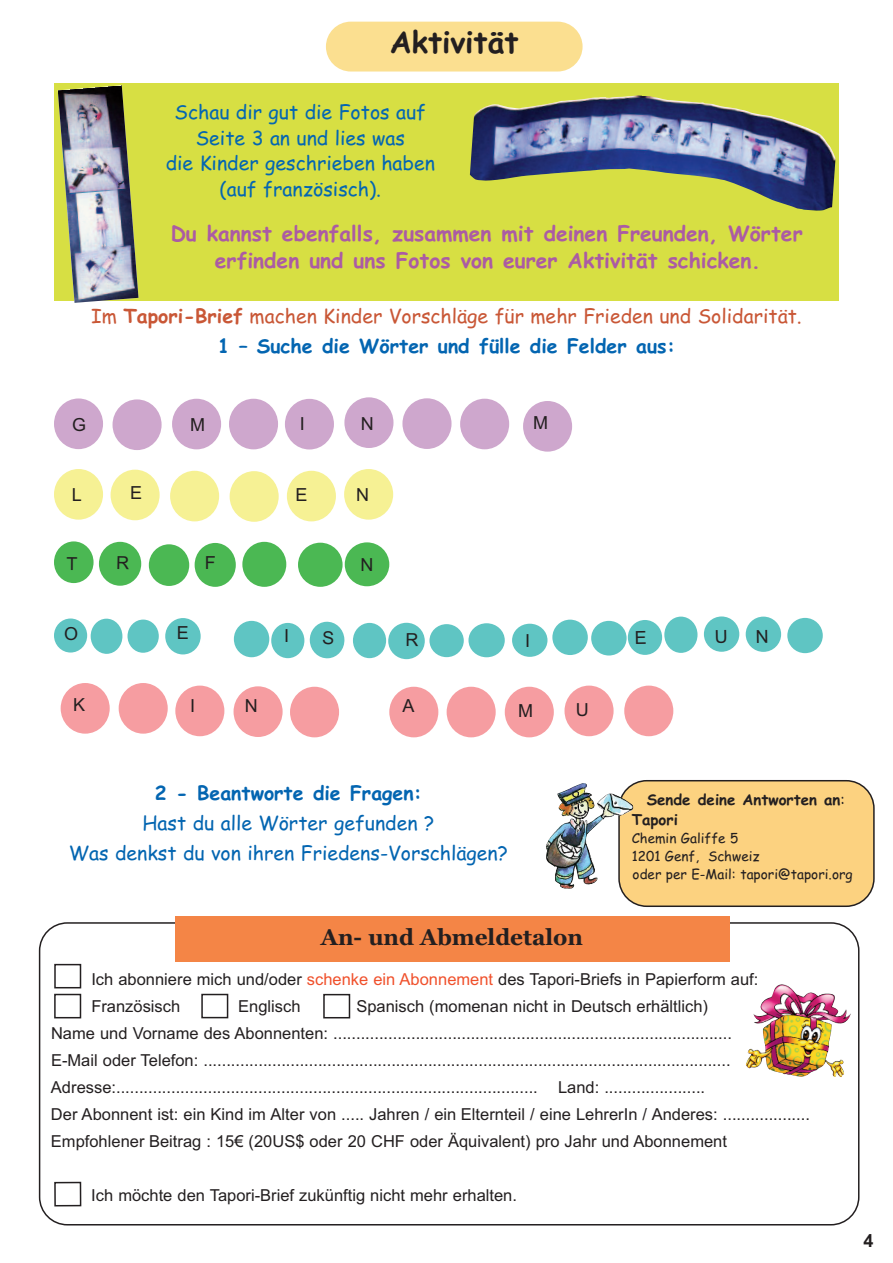
<style>
.page{position:relative;width:893px;height:1263px;background:#fff}
.page>*{position:absolute;margin:0;border:0;box-sizing:border-box;transform-origin:0 0}
.t1{font:700 30px "Comic Sans MS";color:#231f20}
.t2{font:700 22.5px "Georgia";color:#231f20}
.t3{font:700 21px/27.2px "Comic Sans MS";color:#ab5ba4;text-align:center}
.t4{font:19.5px/30px "Comic Sans MS";color:#c95736;text-align:center}
.t5{font:19.5px/25.5px "Comic Sans MS";color:#0466b2;text-align:center}
.t6{font:19.5px/30px "Comic Sans MS";color:#0365b1;text-align:center}
.t7{font:700 19.5px "Comic Sans MS";color:#0365b1}
.t8{font:18px "Arial";color:#231f20}
.t9{font:700 18px "Arial";color:#231f20}
.t10{font:16.5px/27px "Arial";color:#231f20}
.t11{font:700 15px/19.6px "Comic Sans MS";color:#231f20}
.t12{font:13.5px/17.7px "Comic Sans MS";color:#231f20}
.s1{font-weight:700}
.s2{font-weight:700;color:#0365b1}
.s3{font-weight:400}
.s4{color:#f0502b}
</style>
<div class="page">
<div style="left:54px;top:84px;width:785px;height:217px;background:#d7df43"></div>
<div style="left:620px;top:780px;width:255px;height:127px;background:#fcd280"></div>
<img style="left:546px;top:783px;width:88px;height:106px">
<div style="left:326px;top:22px;width:257px;height:50px;background:#fbdf90;border-radius:25px"></div>
<img style="left:58px;top:85px;width:80px;height:218px">
<img style="left:470px;top:95px;width:365px;height:116px">
<div style="left:54px;top:469px;width:49px;height:51px;background:#f6f194;border-radius:50%"></div>
<div style="left:170px;top:471px;width:49px;height:50px;background:#f6f194;border-radius:50%"></div>
<div style="left:111px;top:470px;width:49px;height:50px;background:#f6f194;border-radius:50%"></div>
<div style="left:230px;top:471px;width:49px;height:51px;background:#f6f194;border-radius:50%"></div>
<div style="left:287px;top:471px;width:49px;height:50px;background:#f6f194;border-radius:50%"></div>
<div style="left:344px;top:469px;width:49px;height:51px;background:#f6f194;border-radius:50%"></div>
<div style="left:54px;top:398px;width:49px;height:51px;background:#cea7cd;border-radius:50%"></div>
<div style="left:54px;top:541px;width:40px;height:42px;background:#4bb853;border-radius:50%"></div>
<div style="left:54px;top:618px;width:33px;height:34px;background:#5fc5c3;border-radius:50%"></div>
<div style="left:285px;top:399px;width:49px;height:50px;background:#cea7cd;border-radius:50%"></div>
<div style="left:229px;top:399px;width:49px;height:50px;background:#cea7cd;border-radius:50%"></div>
<div style="left:172px;top:399px;width:49px;height:50px;background:#cea7cd;border-radius:50%"></div>
<div style="left:113px;top:399px;width:49px;height:51px;background:#cea7cd;border-radius:50%"></div>
<div style="left:344px;top:397px;width:49px;height:51px;background:#cea7cd;border-radius:50%"></div>
<div style="left:402px;top:398px;width:49px;height:51px;background:#cea7cd;border-radius:50%"></div>
<div style="left:460px;top:399px;width:49px;height:50px;background:#cea7cd;border-radius:50%"></div>
<div style="left:345px;top:542px;width:44px;height:44px;background:#4bb853;border-radius:50%"></div>
<div style="left:242px;top:542px;width:44px;height:45px;background:#4bb853;border-radius:50%"></div>
<div style="left:195px;top:543px;width:41px;height:44px;background:#4bb853;border-radius:50%"></div>
<div style="left:149px;top:544px;width:40px;height:42px;background:#4bb853;border-radius:50%"></div>
<div style="left:99px;top:542px;width:42px;height:44px;background:#4bb853;border-radius:50%"></div>
<div style="left:298px;top:543px;width:45px;height:44px;background:#4bb853;border-radius:50%"></div>
<div style="left:353px;top:623px;width:33px;height:35px;background:#5fc5c3;border-radius:50%"></div>
<div style="left:271px;top:623px;width:34px;height:35px;background:#5fc5c3;border-radius:50%"></div>
<div style="left:234px;top:621px;width:35px;height:36px;background:#5fc5c3;border-radius:50%"></div>
<div style="left:165px;top:618px;width:36px;height:36px;background:#5fc5c3;border-radius:50%"></div>
<div style="left:127px;top:619px;width:32px;height:34px;background:#5fc5c3;border-radius:50%"></div>
<div style="left:90px;top:618px;width:33px;height:36px;background:#5fc5c3;border-radius:50%"></div>
<div style="left:388px;top:623px;width:37px;height:36px;background:#5fc5c3;border-radius:50%"></div>
<div style="left:704px;top:616px;width:35px;height:36px;background:#5fc5c3;border-radius:50%"></div>
<div style="left:664px;top:617px;width:33px;height:36px;background:#5fc5c3;border-radius:50%"></div>
<div style="left:628px;top:620px;width:34px;height:35px;background:#5fc5c3;border-radius:50%"></div>
<div style="left:591px;top:621px;width:36px;height:34px;background:#5fc5c3;border-radius:50%"></div>
<div style="left:552px;top:620px;width:36px;height:35px;background:#5fc5c3;border-radius:50%"></div>
<div style="left:512px;top:624px;width:35px;height:33px;background:#5fc5c3;border-radius:50%"></div>
<div style="left:468px;top:623px;width:37px;height:34px;background:#5fc5c3;border-radius:50%"></div>
<div style="left:429px;top:624px;width:35px;height:33px;background:#5fc5c3;border-radius:50%"></div>
<div style="left:523px;top:401px;width:49px;height:51px;background:#cea7cd;border-radius:50%"></div>
<div style="left:746px;top:617px;width:35px;height:35px;background:#5fc5c3;border-radius:50%"></div>
<div style="left:787px;top:618px;width:36px;height:35px;background:#5fc5c3;border-radius:50%"></div>
<div style="left:61px;top:683px;width:49px;height:51px;background:#f69da1;border-radius:50%"></div>
<div style="left:119px;top:683px;width:49px;height:51px;background:#f69da1;border-radius:50%"></div>
<div style="left:175px;top:686px;width:49px;height:50px;background:#f69da1;border-radius:50%"></div>
<div style="left:234px;top:686px;width:49px;height:51px;background:#f69da1;border-radius:50%"></div>
<div style="left:290px;top:687px;width:49px;height:50px;background:#f69da1;border-radius:50%"></div>
<div style="left:389px;top:687px;width:49px;height:50px;background:#f69da1;border-radius:50%"></div>
<div style="left:447px;top:687px;width:49px;height:50px;background:#f69da1;border-radius:50%"></div>
<div style="left:505px;top:687px;width:49px;height:50px;background:#f69da1;border-radius:50%"></div>
<div style="left:564px;top:686px;width:50px;height:50px;background:#f69da1;border-radius:50%"></div>
<div style="left:624px;top:686px;width:49px;height:50px;background:#f69da1;border-radius:50%"></div>
<svg style="left:39px;top:922px;width:820px;height:303px"></svg>
<div style="left:54px;top:994px;width:27px;height:24px;border:2px solid #231f20"></div>
<div style="left:201px;top:994px;width:27px;height:24px;border:2px solid #231f20"></div>
<div style="left:323px;top:994px;width:27px;height:24px;border:2px solid #231f20"></div>
<div style="left:54px;top:964px;width:27px;height:24px;border:2px solid #231f20"></div>
<img style="left:746px;top:984px;width:105px;height:93px">
<div style="left:54px;top:1182px;width:27px;height:24px;border:2px solid #231f20"></div>
<div style="left:175px;top:916px;width:554px;height:46px;background:#f48546"></div>
<svg style="left:309px;top:621px;width:36px;height:38px"></svg>
<h1 class="t1" style="left:390px;top:25px;width:130px">Aktivität</h1>
<p class="t5" style="left:166px;top:100px;width:271px">Schau dir gut die Fotos auf<br>Seite 3 an und lies was<br>die Kinder geschrieben haben (auf französisch).</p>
<p class="t3" style="left:171px;top:220px;width:634px">Du kannst ebenfalls, zusammen mit deinen Freunden, Wörter erfinden und uns Fotos von eurer Aktivität schicken.</p>
<p class="t4" style="left:91px;top:301px;width:712px">Im <span class="s1">Tapori-Brief</span> machen Kinder Vorschläge für mehr Frieden und Solidarität.<br><span class="s2">1 – Suche die Wörter und fülle die Felder aus:</span></p>
<p class="t8" style="left:72px;top:414px;width:16px">G</p>
<p class="t8" style="left:190px;top:415px;width:16px">M</p>
<p class="t8" style="left:300px;top:413px;width:7px">I</p>
<p class="t8" style="left:361px;top:413px;width:14px">N</p>
<p class="t8" style="left:72px;top:484px;width:12px">L</p>
<p class="t8" style="left:130px;top:483px;width:14px">E</p>
<p class="t8" style="left:296px;top:484px;width:14px">E</p>
<p class="t8" style="left:356px;top:484px;width:14px">N</p>
<p class="t8" style="left:66px;top:553px;width:13px">T</p>
<p class="t8" style="left:205px;top:552px;width:12px">F</p>
<p class="t8" style="left:360px;top:554px;width:14px">N</p>
<p class="t8" style="left:177px;top:622px;width:14px">E</p>
<p class="t8" style="left:64px;top:623px;width:16px">O</p>
<p class="t8" style="left:284px;top:625px;width:7px">I</p>
<p class="t8" style="left:406px;top:629px;width:15px">R</p>
<p class="t8" style="left:533px;top:412px;width:16px">M</p>
<p class="t8" style="left:525px;top:630px;width:7px">I</p>
<p class="t8" style="left:73px;top:694px;width:14px">K</p>
<p class="t8" style="left:190px;top:695px;width:7px">I</p>
<p class="t8" style="left:245px;top:695px;width:14px">N</p>
<p class="t8" style="left:402px;top:695px;width:14px">A</p>
<p class="t8" style="left:518px;top:700px;width:16px">M</p>
<p class="t8" style="left:576px;top:700px;width:14px">U</p>
<p class="t7" style="left:155px;top:782px;width:269px">2 - Beantworte die Fragen:</p>
<p class="t6" style="left:69px;top:809px;width:441px">Hast du alle Wörter gefunden ?<br>Was denkst du von ihren Friedens-Vorschlägen?</p>
<p class="t11" style="left:632px;top:790px;width:215px;text-indent:15px">Sende deine Antworten an<span class="s3">:<br></span>Tapori</p>
<p class="t12" style="left:632px;top:830px;width:222px">Chemin Galiffe 5<br>1201 Genf, Schweiz<br>oder per E-Mail: tapori@tapori.org</p>
<h2 class="t2" style="left:321px;top:924px;width:264px">An- und Abmeldetalon</h2>
<p class="t10" style="left:91px;top:966px;width:668px">Ich abonniere mich und/oder <span class="s4">schenke ein Abonnement</span> des Tapori-Briefs in Papierform auf:<br>Französisch</p>
<p class="t10" style="left:51px;top:993px;width:760px;text-indent:305px">Spanisch (momenan nicht in Deutsch erhältlich)<br>Name und Vorname des Abonnenten: .......................................................................................<br>E-Mail oder Telefon: ...................................................................................................................<br>Adresse:............................................................................................ Land: ......................<br>Der Abonnent ist: ein Kind im Alter von ..... Jahren / ein Elternteil / eine LehrerIn / Anderes: ...................<br>Empfohlener Beitrag : 15€ (20US$ oder 20 CHF oder Äquivalent) pro Jahr und Abonnement</p>
<p class="t10" style="left:91px;top:1182px;width:427px">Ich möchte den Tapori-Brief zukünftig nicht mehr erhalten.</p>
<p class="t10" style="left:238px;top:993px;width:64px">Englisch</p>
<p class="t9" style="left:863px;top:1230px;width:12px">4</p>
</div>
